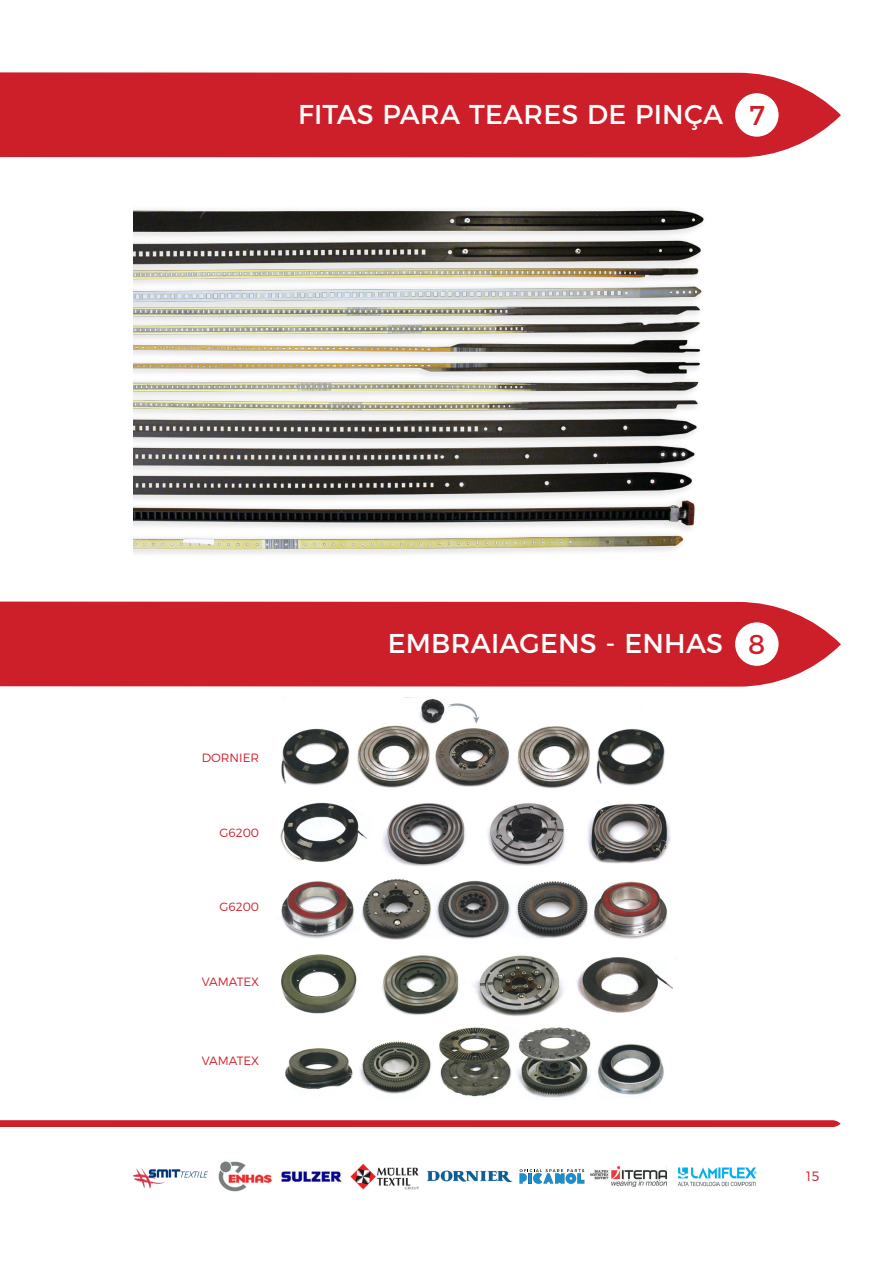
<style>
.page{position:relative;width:893px;height:1263px;background:#fff}
.page>*{position:absolute;margin:0;border:0;box-sizing:border-box;transform-origin:0 0}
.t1{font:27.15px "Montserrat";letter-spacing:.01em;color:#fff}
.t2{font:300 13.5px "Montserrat";color:#cd1f2a}
.t3{font:300 12px "Montserrat";color:#cd1f2a}
.s1{color:#cd1f2a}
</style>
<div class="page">
<img style="left:281px;top:879px;width:386px;height:61px">
<img style="left:280px;top:801px;width:390px;height:65px">
<img style="left:281px;top:697px;width:384px;height:92px">
<img style="left:281px;top:954px;width:392px;height:62px">
<img style="left:285px;top:1027px;width:379px;height:71px">
<svg style="left:0;top:1120px;width:841px;height:7px;background:#ce2631"></svg>
<div style="left:0;top:602px;width:841px;height:85px;background:#cd1f2a"></div>
<div style="left:0;top:72px;width:841px;height:85px;background:#cd1f2a"></div>
<div style="left:735px;top:93px;width:44px;height:44px;background:#fff;border-radius:50%"></div>
<div style="left:735px;top:622px;width:44px;height:44px;background:#fff;border-radius:50%"></div>
<img style="left:218px;top:1161px;width:54px;height:31px">
<img style="left:677px;top:1167px;width:80px;height:20px">
<img style="left:590px;top:1166px;width:76px;height:21px">
<img style="left:427px;top:1170px;width:86px;height:13px">
<img style="left:133px;top:209px;width:571px;height:345px">
<img style="left:350px;top:1164px;width:69px;height:26px">
<img style="left:280px;top:1170px;width:63px;height:13px">
<img style="left:133px;top:1168px;width:75px;height:19px">
<svg style="left:519px;top:1169px;width:65px;height:15px"></svg>
<p class="t1" style="left:298px;top:93px;width:468px">FITAS PARA TEARES DE PINÇA <span class="s1">7</span></p>
<p class="t3" style="left:202px;top:748px;width:59px">DORNIER</p>
<p class="t3" style="left:219px;top:823px;width:41px">G6200</p>
<p class="t3" style="left:219px;top:897px;width:41px">G6200</p>
<p class="t3" style="left:202px;top:972px;width:59px">VAMATEX</p>
<p class="t3" style="left:202px;top:1051px;width:59px">VAMATEX</p>
<p class="t1" style="left:388px;top:622px;width:379px">EMBRAIAGENS - ENHAS <span class="s1">8</span></p>
<p class="t2" style="left:806px;top:1166px;width:15px">15</p>
</div>
